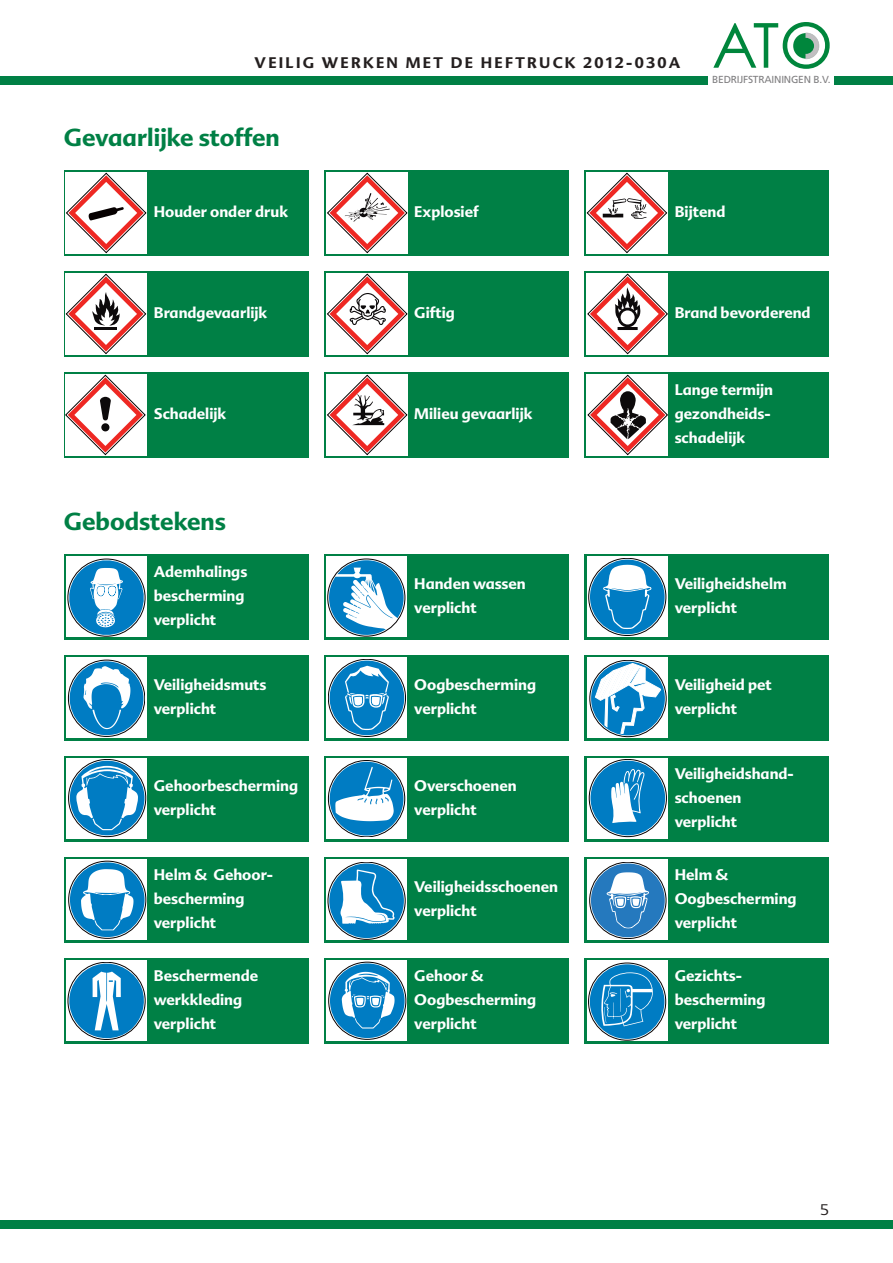
<style>
.page{position:relative;width:893px;height:1263px;background:#fff}
.page>*{position:absolute;margin:0;border:0;box-sizing:border-box;transform-origin:0 0}
.t1{font:700 24px "Advert";color:#008045}
.t2{font:700 15px/24px "Advert";color:#fff}
.t3{font:700 15px "Advert";letter-spacing:.15em;color:#241f1f}
.t4{font:300 15px "Advert";color:#241f1f}
.t5{font:10.2px "Frutiger";letter-spacing:-.02em;color:#807f81}
</style>
<div class="page">
<div style="left:0;top:1220px;width:893px;height:9px;background:#008045"></div>
<div style="left:0;top:76px;width:893px;height:9px;background:#008045"></div>
<div style="left:708px;top:21px;width:125px;height:69px;background:#fff"></div>
<svg style="left:713px;top:22px;width:117px;height:47px"></svg>
<div style="left:64px;top:170px;width:244px;height:85px;background:#008045"></div>
<div style="left:66px;top:172px;width:81px;height:81px;background:#fff"></div>
<svg style="left:66px;top:173px;width:80px;height:80px"></svg>
<div style="left:324px;top:170px;width:245px;height:85px;background:#008045"></div>
<div style="left:326px;top:172px;width:81px;height:81px;background:#fff"></div>
<svg style="left:327px;top:173px;width:80px;height:80px"></svg>
<div style="left:585px;top:170px;width:244px;height:85px;background:#008045"></div>
<div style="left:587px;top:172px;width:81px;height:81px;background:#fff"></div>
<svg style="left:587px;top:173px;width:80px;height:80px"></svg>
<div style="left:64px;top:271px;width:244px;height:85px;background:#008045"></div>
<div style="left:66px;top:273px;width:81px;height:81px;background:#fff"></div>
<svg style="left:66px;top:274px;width:80px;height:80px"></svg>
<div style="left:324px;top:271px;width:245px;height:85px;background:#008045"></div>
<div style="left:326px;top:273px;width:81px;height:81px;background:#fff"></div>
<svg style="left:327px;top:274px;width:80px;height:80px"></svg>
<div style="left:585px;top:271px;width:244px;height:85px;background:#008045"></div>
<div style="left:587px;top:273px;width:81px;height:81px;background:#fff"></div>
<svg style="left:588px;top:274px;width:80px;height:80px"></svg>
<div style="left:64px;top:372px;width:244px;height:85px;background:#008045"></div>
<div style="left:66px;top:374px;width:81px;height:81px;background:#fff"></div>
<svg style="left:66px;top:375px;width:79px;height:80px"></svg>
<div style="left:324px;top:372px;width:245px;height:85px;background:#008045"></div>
<div style="left:326px;top:374px;width:81px;height:81px;background:#fff"></div>
<svg style="left:327px;top:375px;width:80px;height:80px"></svg>
<div style="left:585px;top:372px;width:244px;height:85px;background:#008045"></div>
<div style="left:587px;top:374px;width:81px;height:81px;background:#fff"></div>
<svg style="left:588px;top:375px;width:80px;height:80px"></svg>
<div style="left:64px;top:554px;width:244px;height:85px;background:#008045"></div>
<svg style="left:66px;top:556px;width:81px;height:81px"></svg>
<svg style="left:68px;top:556px;width:79px;height:80px;background:#74b2d7"></svg>
<div style="left:324px;top:554px;width:245px;height:85px;background:#008045"></div>
<svg style="left:326px;top:556px;width:81px;height:81px"></svg>
<svg style="left:329px;top:560px;width:75px;height:75px;background:#7eb8da"></svg>
<div style="left:585px;top:554px;width:244px;height:85px;background:#008045"></div>
<div style="left:587px;top:556px;width:81px;height:81px;background:#fff"></div>
<svg style="left:589px;top:558px;width:77px;height:77px"></svg>
<div style="left:590px;top:560px;width:75px;height:74px;background:#007cc3;border-radius:50%"></div>
<svg style="left:603px;top:565px;width:48px;height:64px"></svg>
<div style="left:64px;top:655px;width:244px;height:85px;background:#008045"></div>
<svg style="left:66px;top:657px;width:81px;height:81px"></svg>
<svg style="left:70px;top:661px;width:74px;height:74px;background:#5fa9d3"></svg>
<div style="left:324px;top:655px;width:245px;height:85px;background:#008045"></div>
<div style="left:326px;top:657px;width:81px;height:81px;background:#fff"></div>
<svg style="left:328px;top:659px;width:78px;height:77px"></svg>
<div style="left:328px;top:659px;width:78px;height:78px;border:1px solid #060000;border-radius:50%"></div>
<div style="left:330px;top:661px;width:74px;height:74px;background:#007cc3;border-radius:50%"></div>
<svg style="left:345px;top:666px;width:44px;height:64px"></svg>
<div style="left:585px;top:655px;width:244px;height:85px;background:#008045"></div>
<svg style="left:587px;top:657px;width:81px;height:81px;background:#e8e8e9"></svg>
<div style="left:591px;top:662px;width:74px;height:73px;background:#007cc3;border-radius:50%"></div>
<svg style="left:595px;top:663px;width:66px;height:71px"></svg>
<div style="left:64px;top:756px;width:244px;height:85px;background:#008045"></div>
<div style="left:66px;top:758px;width:81px;height:81px;background:#fff"></div>
<svg style="left:69px;top:759px;width:77px;height:78px"></svg>
<div style="left:68px;top:759px;width:78px;height:78px;border:1px solid #060000;border-radius:50%"></div>
<div style="left:70px;top:761px;width:74px;height:74px;background:#007cc3;border-radius:50%"></div>
<svg style="left:76px;top:766px;width:62px;height:64px"></svg>
<div style="left:324px;top:756px;width:245px;height:85px;background:#008045"></div>
<div style="left:326px;top:758px;width:81px;height:81px;background:#fff"></div>
<div style="left:328px;top:760px;width:77px;height:77px;border:1px solid #060000;border-radius:50%"></div>
<svg style="left:330px;top:762px;width:73px;height:73px"></svg>
<div style="left:585px;top:756px;width:244px;height:85px;background:#008045"></div>
<div style="left:587px;top:758px;width:81px;height:81px;background:#fff"></div>
<svg style="left:589px;top:759px;width:77px;height:78px"></svg>
<div style="left:590px;top:761px;width:75px;height:74px;background:#007cc3;border-radius:50%"></div>
<svg style="left:611px;top:769px;width:33px;height:54px"></svg>
<div style="left:64px;top:857px;width:244px;height:85px;background:#008045"></div>
<svg style="left:66px;top:859px;width:81px;height:81px"></svg>
<svg style="left:70px;top:862px;width:75px;height:75px;background:#6db0d6"></svg>
<div style="left:324px;top:857px;width:245px;height:85px;background:#008045"></div>
<div style="left:326px;top:859px;width:81px;height:81px;background:#fff"></div>
<svg style="left:328px;top:862px;width:77px;height:77px"></svg>
<div style="left:329px;top:863px;width:75px;height:75px;background:#007cc3;border-radius:50%"></div>
<svg style="left:340px;top:869px;width:55px;height:55px"></svg>
<div style="left:585px;top:857px;width:244px;height:85px;background:#008045"></div>
<svg style="left:587px;top:859px;width:81px;height:81px"></svg>
<svg style="left:591px;top:863px;width:74px;height:74px;background:#72a5cf"></svg>
<div style="left:64px;top:958px;width:244px;height:85px;background:#008045"></div>
<div style="left:66px;top:960px;width:81px;height:81px;background:#fff"></div>
<svg style="left:67px;top:962px;width:78px;height:77px"></svg>
<div style="left:324px;top:958px;width:245px;height:85px;background:#008045"></div>
<svg style="left:326px;top:960px;width:81px;height:81px"></svg>
<svg style="left:330px;top:963px;width:75px;height:75px;background:#5aa6d2"></svg>
<div style="left:585px;top:958px;width:244px;height:85px;background:#008045"></div>
<div style="left:587px;top:960px;width:81px;height:81px;background:#fff"></div>
<svg style="left:588px;top:963px;width:78px;height:77px"></svg>
<div style="left:590px;top:964px;width:74px;height:75px;background:#007cc3;border-radius:50%"></div>
<svg style="left:601px;top:972px;width:52px;height:54px"></svg>
<p class="t3" style="left:255px;top:54px;width:427px">VEILIG WERKEN MET DE HEFTRUCK 2012-030A</p>
<h1 class="t1" style="left:64px;top:124px;width:217px">Gevaarlijke stoffen</h1>
<p class="t5" style="left:712px;top:76px;width:120px">BEDRIJFSTRAININGEN B.V.</p>
<p class="t2" style="left:154px;top:200px;width:136px">Houder onder druk</p>
<p class="t2" style="left:414px;top:200px;width:66px">Explosief</p>
<p class="t2" style="left:675px;top:200px;width:52px">Bijtend</p>
<p class="t2" style="left:154px;top:301px;width:115px">Brandgevaarlijk</p>
<p class="t2" style="left:414px;top:301px;width:42px">Giftig</p>
<p class="t2" style="left:675px;top:301px;width:137px">Brand bevorderend</p>
<p class="t2" style="left:154px;top:402px;width:74px">Schadelijk</p>
<p class="t2" style="left:414px;top:402px;width:120px">Milieu gevaarlijk</p>
<h1 class="t1" style="left:64px;top:508px;width:163px">Gebodstekens</h1>
<p class="t2" style="left:675px;top:378px;width:100px">Lange termijn gezondheids&shy;schadelijk</p>
<p class="t2" style="left:154px;top:560px;width:95px">Ademhalings bescherming verplicht</p>
<p class="t2" style="left:414px;top:572px;width:113px">Handen wassen verplicht</p>
<p class="t2" style="left:675px;top:572px;width:113px">Veiligheidshelm verplicht</p>
<p class="t2" style="left:154px;top:673px;width:114px">Veiligheidsmuts verplicht</p>
<p class="t2" style="left:414px;top:673px;width:123px">Oogbescherming verplicht</p>
<p class="t2" style="left:675px;top:673px;width:98px">Veiligheid pet verplicht</p>
<p class="t2" style="left:154px;top:774px;width:146px">Gehoorbescherming verplicht</p>
<p class="t2" style="left:414px;top:774px;width:104px">Overschoenen verplicht</p>
<p class="t2" style="left:154px;top:863px;width:121px">Helm &amp; Gehoor&shy;bescherming verplicht</p>
<p class="t2" style="left:414px;top:875px;width:145px">Veiligheidsschoenen verplicht</p>
<p class="t2" style="left:675px;top:762px;width:121px">Veiligheidshand&shy;schoenen verplicht</p>
<p class="t2" style="left:675px;top:863px;width:123px">Helm &amp;<br>Oogbescherming verplicht</p>
<p class="t2" style="left:154px;top:964px;width:106px">Beschermende werkkleding verplicht</p>
<p class="t2" style="left:414px;top:964px;width:123px">Gehoor &amp;<br>Oogbescherming verplicht</p>
<p class="t2" style="left:675px;top:964px;width:92px">Gezichts&shy;bescherming verplicht</p>
<p class="t4" style="left:820px;top:1201px;width:11px">5</p>
</div>
